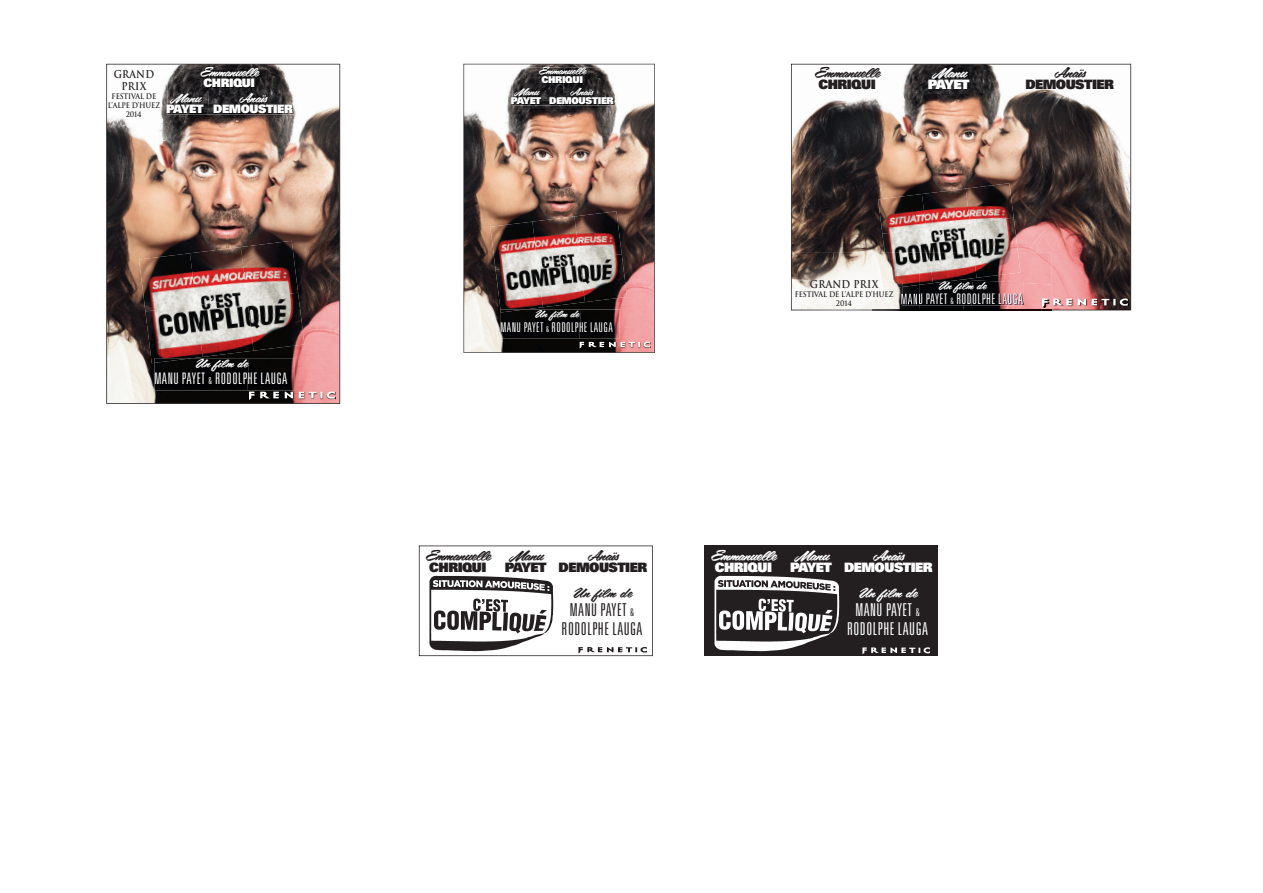
<style>
.page{position:relative;width:1263px;height:893px;background:#fff}
.page>*{position:absolute;margin:0;border:0;box-sizing:border-box;transform-origin:0 0}
.t1{font:300 ultra-condensed 17.7px/18.9px "Univers LT Std";letter-spacing:.03em;color:#231f20;text-align:center}
.t2{font:300 ultra-condensed 17.7px/18.9px "Univers LT Std";letter-spacing:.03em;color:#fff;text-align:center}
.t3{font:300 ultra-condensed 15.9px "Univers LT Std";letter-spacing:.03em;color:#fff}
.t4{font:300 ultra-condensed 14.55px "Univers LT Std";letter-spacing:.03em;color:#fff}
.t5{font:300 ultra-condensed 13.35px "Univers LT Std";letter-spacing:.03em;color:#fff}
.t6{font:12.9px "Univers LT Std X Black";letter-spacing:-.04em;color:#231f20}
.t7{font:12.9px "Filmotype La Salle";letter-spacing:-.04em;color:#231f20}
.t8{font:12.9px "Univers LT Std X Black";letter-spacing:-.04em;color:#fff}
.t9{font:12.9px "Filmotype La Salle";letter-spacing:-.04em;color:#fff}
.t10{font:12px "Filmotype La Salle";letter-spacing:.03em;color:#231f20}
.t11{font:12px "Filmotype La Salle";letter-spacing:.03em;color:#fff}
.t12{font:11.7px "Univers LT Std X Black";letter-spacing:-.04em;color:#fff}
.t13{font:11.7px "Filmotype La Salle";letter-spacing:-.04em;color:#fff}
.t14{font:10.8px "Filmotype La Salle";letter-spacing:.03em;color:#fff}
.t15{font:700 10.5px/12px "Trajan";letter-spacing:.02em;color:#231f20;text-align:center;scale:.9 1}
.t16{font:9.9px "Filmotype La Salle";letter-spacing:.03em;color:#fff}
.t17{font:9.45px "Univers LT Std X Black";letter-spacing:-.04em;color:#fff}
.t18{font:9.45px "Filmotype La Salle";letter-spacing:-.04em;color:#fff}
.t19{font:9.15px "Filmotype La Salle";letter-spacing:.03em;color:#fff}
.t20{font:700 7.5px/9px "Trajan";letter-spacing:-.02em;color:#231f20;text-align:center;scale:.9 1}
.s1{font-size:8.7px}
.s2{font-size:8.1px}
.s3{font-size:9.45px}
.s4{font-size:10.65px}
</style>
<div class="page">
<svg style="left:419px;top:545px;width:234px;height:111px"></svg>
<div style="left:704px;top:546px;width:234px;height:110px;background:#231f20"></div>
<img style="left:578px;top:643px;width:70px;height:11px">
<img style="left:862px;top:647px;width:68px;height:8px">
<img style="left:106px;top:64px;width:234px;height:340px">
<img style="left:167px;top:68px;width:41px;height:46px">
<img style="left:208px;top:68px;width:43px;height:46px">
<img style="left:251px;top:68px;width:43px;height:46px">
<img style="left:139px;top:253px;width:51px;height:58px">
<img style="left:190px;top:247px;width:51px;height:58px">
<img style="left:241px;top:241px;width:57px;height:58px">
<img style="left:145px;top:305px;width:58px;height:58px">
<img style="left:196px;top:299px;width:58px;height:58px">
<img style="left:247px;top:293px;width:57px;height:58px">
<div style="left:155px;top:358px;width:92px;height:33px;background:#000104"></div>
<img style="left:247px;top:358px;width:47px;height:33px">
<img style="left:155px;top:358px;width:37px;height:5px">
<img style="left:248px;top:389px;width:88px;height:12px">
<img style="left:463px;top:64px;width:192px;height:289px">
<img style="left:512px;top:68px;width:50px;height:37px">
<img style="left:562px;top:68px;width:53px;height:37px">
<img style="left:490px;top:222px;width:42px;height:48px">
<img style="left:532px;top:216px;width:42px;height:48px">
<img style="left:574px;top:211px;width:48px;height:48px">
<img style="left:496px;top:264px;width:47px;height:45px">
<img style="left:538px;top:259px;width:47px;height:48px">
<img style="left:580px;top:254px;width:47px;height:48px">
<div style="left:500px;top:309px;width:79px;height:29px;background:#000104"></div>
<img style="left:579px;top:309px;width:41px;height:29px">
<img style="left:500px;top:309px;width:25px;height:3px">
<img style="left:579px;top:339px;width:72px;height:10px">
<img style="left:791px;top:64px;width:340px;height:246px">
<img style="left:878px;top:194px;width:44px;height:40px">
<img style="left:922px;top:189px;width:44px;height:39px">
<img style="left:966px;top:183px;width:48px;height:40px">
<img style="left:882px;top:228px;width:44px;height:24px">
<img style="left:926px;top:223px;width:44px;height:29px">
<img style="left:970px;top:218px;width:48px;height:34px">
<img style="left:920px;top:310px;width:131px;height:1px">
<img style="left:977px;top:278px;width:32px;height:4px">
<img style="left:1009px;top:252px;width:42px;height:31px">
<img style="left:920px;top:305px;width:43px;height:5px">
<img style="left:963px;top:280px;width:44px;height:30px">
<img style="left:1007px;top:283px;width:44px;height:27px">
<svg style="left:872px;top:252px;width:13px;height:1px"></svg>
<img style="left:885px;top:252px;width:44px;height:30px">
<img style="left:929px;top:252px;width:48px;height:30px">
<img style="left:973px;top:252px;width:47px;height:26px">
<img style="left:920px;top:282px;width:51px;height:23px">
<img style="left:971px;top:282px;width:53px;height:23px">
<img style="left:920px;top:282px;width:22px;height:3px">
<img style="left:920px;top:294px;width:28px;height:10px">
<img style="left:1041px;top:296px;width:88px;height:12px">
<img style="left:426px;top:575px;width:129px;height:79px">
<img style="left:714px;top:575px;width:126px;height:77px">
<img style="left:872px;top:253px;width:13px;height:27px">
<img style="left:792px;top:253px;width:80px;height:57px">
<svg style="left:791px;top:253px;width:1px;height:28px"></svg>
<img style="left:791px;top:281px;width:39px;height:29px">
<img style="left:872px;top:288px;width:48px;height:23px">
<img style="left:885px;top:253px;width:35px;height:35px">
<img style="left:902px;top:287px;width:18px;height:18px">
<img style="left:902px;top:282px;width:18px;height:5px">
<img style="left:902px;top:294px;width:18px;height:10px">
<img style="left:796px;top:280px;width:37px;height:27px">
<img style="left:833px;top:280px;width:61px;height:27px">
<svg style="left:888px;top:280px;width:6px;height:9px"></svg>
<h3 class="t13" style="left:200px;top:65px;width:60px">Emmanuelle</h3>
<h3 class="t12" style="left:204px;top:75px;width:53px">CHRIQUI</h3>
<h3 class="t13" style="left:239px;top:91px;width:30px">Anaïs</h3>
<h3 class="t12" style="left:213px;top:101px;width:81px">DEMOUSTIER</h3>
<h3 class="t15" style="left:114px;top:68px;width:47px">GRAND<br>PRIX</h3>
<p class="t20" style="left:108px;top:92px;width:60px">FESTIVAL DE<br>L’ALPE D’HUEZ<br>2014</p>
<h3 class="t13" style="left:169px;top:91px;width:33px">Manu</h3>
<h3 class="t12" style="left:166px;top:101px;width:39px">PAYET</h3>
<p class="t18" style="left:538px;top:66px;width:49px">Emmanuelle</p>
<p class="t17" style="left:541px;top:74px;width:43px">CHRIQUI</p>
<p class="t18" style="left:570px;top:86px;width:25px">Anaïs</p>
<p class="t17" style="left:549px;top:95px;width:66px">DEMOUSTIER</p>
<p class="t18" style="left:513px;top:86px;width:27px">Manu</p>
<p class="t17" style="left:511px;top:95px;width:32px">PAYET</p>
<h3 class="t7" style="left:814px;top:65px;width:67px">Emmanuelle</h3>
<h3 class="t6" style="left:818px;top:76px;width:59px">CHRIQUI</h3>
<h3 class="t9" style="left:931px;top:65px;width:37px">Manu</h3>
<h3 class="t8" style="left:928px;top:76px;width:43px">PAYET</h3>
<h3 class="t7" style="left:1054px;top:65px;width:33px">Anaïs</h3>
<h3 class="t6" style="left:1025px;top:76px;width:90px">DEMOUSTIER</h3>
<h3 class="t15" style="left:810px;top:278px;width:78px">GRAND PRIX</h3>
<p class="t20" style="left:795px;top:290px;width:111px">FESTIVAL DE L’ALPE D’HUEZ<br>2014</p>
<h3 class="t16" style="left:937px;top:279px;width:50px">Un film de</h3>
<h3 class="t4" style="left:901px;top:292px;width:124px">MANU PAYET <span class="s1">&amp;</span> RODOLPHE LAUGA</h3>
<p class="t19" style="left:534px;top:309px;width:46px">Un film de</p>
<h3 class="t5" style="left:501px;top:320px;width:114px">MANU PAYET <span class="s2">&amp;</span> RODOLPHE LAUGA</h3>
<h3 class="t14" style="left:194px;top:357px;width:55px">Un film de</h3>
<h2 class="t3" style="left:154px;top:370px;width:135px">MANU PAYET <span class="s3">&amp;</span> RODOLPHE LAUGA</h2>
<h3 class="t7" style="left:425px;top:548px;width:67px">Emmanuelle</h3>
<h3 class="t6" style="left:429px;top:559px;width:59px">CHRIQUI</h3>
<h3 class="t7" style="left:508px;top:548px;width:37px">Manu</h3>
<h3 class="t6" style="left:505px;top:559px;width:43px">PAYET</h3>
<h3 class="t7" style="left:587px;top:548px;width:33px">Anaïs</h3>
<h3 class="t6" style="left:559px;top:559px;width:90px">DEMOUSTIER</h3>
<h3 class="t9" style="left:711px;top:548px;width:67px">Emmanuelle</h3>
<h3 class="t8" style="left:715px;top:559px;width:59px">CHRIQUI</h3>
<h3 class="t9" style="left:793px;top:548px;width:37px">Manu</h3>
<h3 class="t8" style="left:790px;top:559px;width:43px">PAYET</h3>
<h3 class="t9" style="left:872px;top:548px;width:33px">Anaïs</h3>
<h3 class="t8" style="left:844px;top:559px;width:90px">DEMOUSTIER</h3>
<h3 class="t10" style="left:572px;top:586px;width:61px">Un film de</h3>
<h1 class="t1" style="left:562px;top:600px;width:82px">MANU PAYET <span class="s4">&amp;<br></span>RODOLPHE LAUGA</h1>
<h3 class="t11" style="left:858px;top:586px;width:61px">Un film de</h3>
<h1 class="t2" style="left:847px;top:600px;width:82px">MANU PAYET <span class="s4">&amp;<br></span>RODOLPHE LAUGA</h1>
</div>
